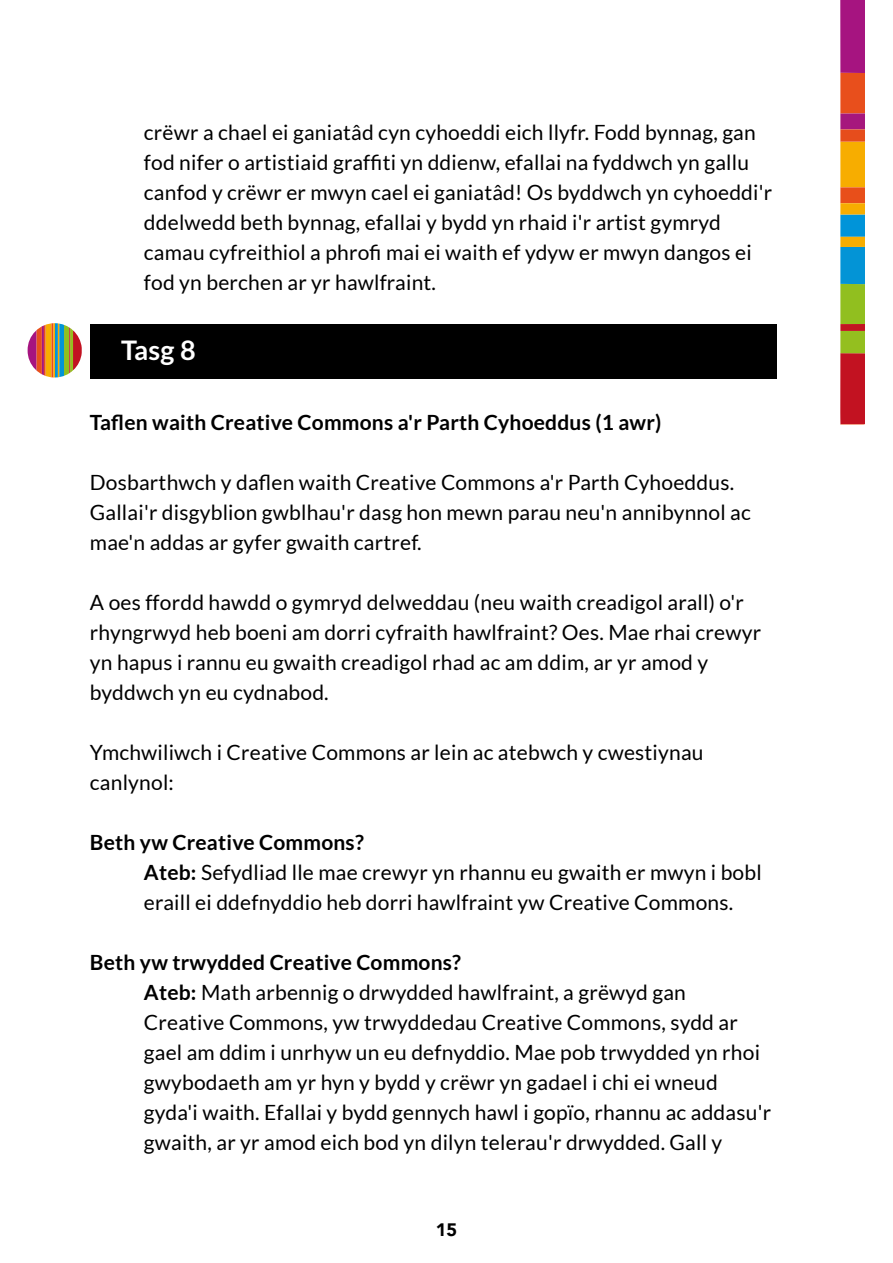
<style>
.page{position:relative;width:893px;height:1263px;background:#fff}
.page>*{position:absolute;margin:0;border:0;box-sizing:border-box;transform-origin:0 0}
.t1{font:700 27px "Lato";color:#fff}
.t2{font:21px/30px "Lato";letter-spacing:.01em;color:#000}
.t3{font:700 21px "Lato";letter-spacing:.01em;color:#000}
.t4{font:900 18px "Avenir";color:#000}
.s1{font-weight:700}
</style>
<div class="page">
<div style="left:90px;top:324px;width:686px;height:55px;background:#000"></div>
<svg style="left:841px;top:0;width:23px;height:425px;background:#a96148"></svg>
<svg style="left:28px;top:323px;width:54px;height:54px"></svg>
<p class="t2" style="left:144px;top:117px;width:630px">crëwr a chael ei ganiatâd cyn cyhoeddi eich llyfr. Fodd bynnag, gan fod nifer o artistiaid graffiti yn ddienw, efallai na fyddwch yn gallu canfod y crëwr er mwyn cael ei ganiatâd! Os byddwch yn cyhoeddi'r ddelwedd beth bynnag, efallai y bydd yn rhaid i'r artist gymryd camau cyfreithiol a phrofi mai ei waith ef ydyw er mwyn dangos ei fod yn berchen ar yr hawlfraint.</p>
<p class="t1" style="left:121px;top:335px;width:76px">Tasg 8</p>
<p class="t3" style="left:90px;top:410px;width:573px">Taflen waith Creative Commons a'r Parth Cyhoeddus (1 awr)</p>
<p class="t2" style="left:90px;top:467px;width:662px">Dosbarthwch y daflen waith Creative Commons a'r Parth Cyhoeddus.<br>Gallai'r disgyblion gwblhau'r dasg hon mewn parau neu'n annibynnol ac mae'n addas ar gyfer gwaith cartref.</p>
<p class="t2" style="left:90px;top:587px;width:673px">A oes ffordd hawdd o gymryd delweddau (neu waith creadigol arall) o'r rhyngrwyd heb boeni am dorri cyfraith hawlfraint? Oes. Mae rhai crewyr yn hapus i rannu eu gwaith creadigol rhad ac am ddim, ar yr amod y byddwch yn eu cydnabod.</p>
<p class="t2" style="left:90px;top:737px;width:615px">Ymchwiliwch i Creative Commons ar lein ac atebwch y cwestiynau canlynol:</p>
<p class="t2" style="left:144px;top:827px;width:619px;text-indent:-54px"><span class="s1">Beth yw Creative Commons?<br>Ateb:</span> Sefydliad lle mae crewyr yn rhannu eu gwaith er mwyn i bobl eraill ei ddefnyddio heb dorri hawlfraint yw Creative Commons.</p>
<p class="t2" style="left:144px;top:947px;width:629px;text-indent:-54px"><span class="s1">Beth yw trwydded Creative Commons?<br>Ateb:</span> Math arbennig o drwydded hawlfraint, a grëwyd gan Creative Commons, yw trwyddedau Creative Commons, sydd ar gael am ddim i unrhyw un eu defnyddio. Mae pob trwydded yn rhoi gwybodaeth am yr hyn y bydd y crëwr yn gadael i chi ei wneud gyda'i waith. Efallai y bydd gennych hawl i gopïo, rhannu ac addasu'r gwaith, ar yr amod eich bod yn dilyn telerau'r drwydded. Gall y</p>
<p class="t4" style="left:436px;top:1214px;width:23px">15</p>
</div>
